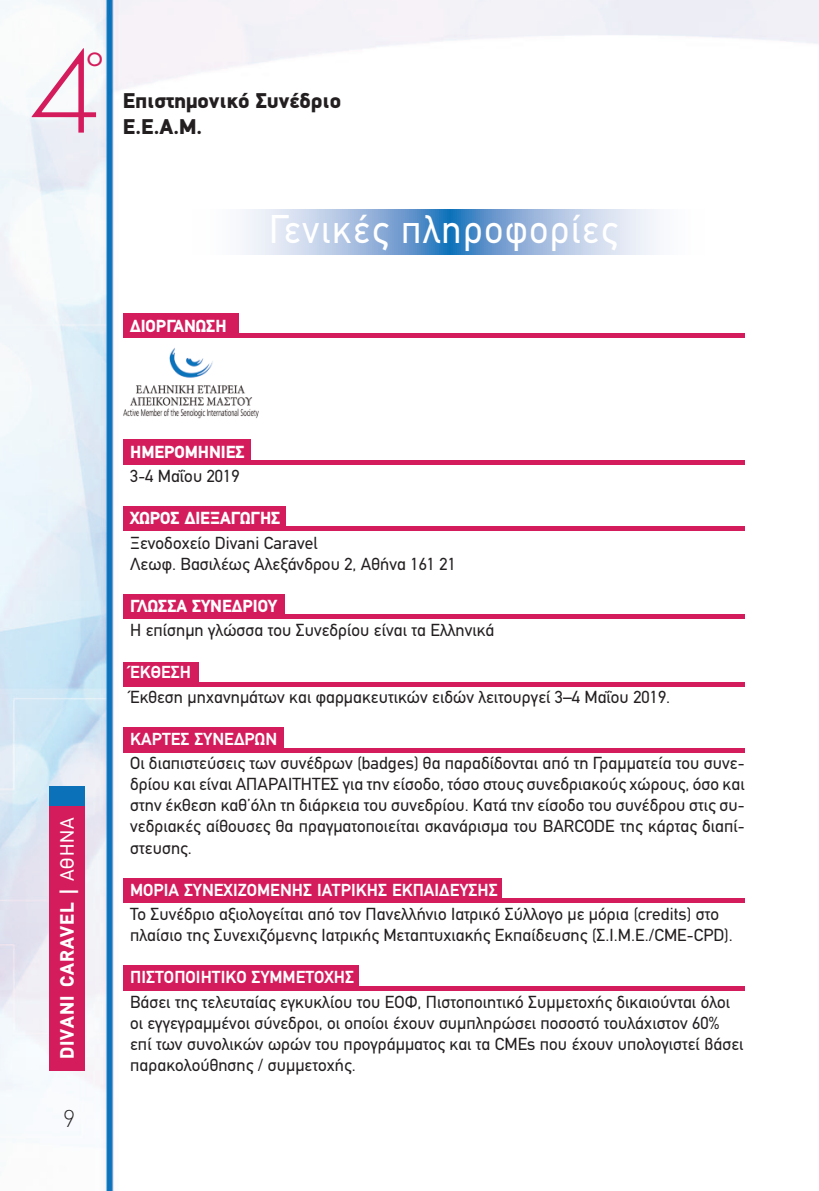
<style>
.page{position:relative;width:819px;height:1191px;background:#fff}
.page>*{position:absolute;margin:0;border:0;box-sizing:border-box;transform-origin:0 0}
.t1{font:300 107.98px "PF Futura Neu";color:#d41c5c;scale:1.06 1}
.t2{font:40.25px "PF Din Text";letter-spacing:.045em;color:#fff;scale:.95 1}
.t3{font:28.18px "PF Futura Neu";color:#d41c5c}
.t4{font:100 24.5px "PF Din Text";color:#231f20}
.t5{font:900 21.53px/25.9px "PF Din Display";color:#231f20}
.t6{font:900 19.43px "PF Din Text";letter-spacing:.06em;color:#fff}
.t7{font:17.5px/21px "PF Din Text";letter-spacing:.005em;color:#231f20}
.t8{font:700 17.5px "PF Din Text";letter-spacing:.005em;color:#fff}
.t9{font:900 17.5px "PF Din Text";color:#fff}
.s1{font-weight:400}
</style>
<div class="page">
<img style="left:0;top:0;width:819px;height:1191px">
<div style="left:50px;top:801px;width:35px;height:269px;background:#d41c5c"></div>
<div style="left:50px;top:786px;width:35px;height:20px;background:#0b72ba"></div>
<svg style="left:191px;top:209px;width:513px;height:45px"></svg>
<img style="left:121px;top:335px;width:141px;height:86px">
<hr style="left:123px;top:334px;width:621px;height:4px;background:#d41c5c">
<div style="left:123px;top:313px;width:115px;height:25px;background:#d41c5c"></div>
<hr style="left:123px;top:460px;width:621px;height:4px;background:#d41c5c">
<div style="left:123px;top:439px;width:128px;height:25px;background:#d41c5c"></div>
<div style="left:123px;top:526px;width:621px;height:5px;background:#d41c5c"></div>
<div style="left:123px;top:506px;width:162px;height:25px;background:#d41c5c"></div>
<div style="left:123px;top:614px;width:621px;height:5px;background:#d41c5c"></div>
<div style="left:123px;top:594px;width:162px;height:25px;background:#d41c5c"></div>
<hr style="left:123px;top:682px;width:621px;height:4px;background:#d41c5c">
<div style="left:123px;top:661px;width:75px;height:25px;background:#d41c5c"></div>
<div style="left:123px;top:747px;width:621px;height:5px;background:#d41c5c"></div>
<div style="left:123px;top:727px;width:160px;height:25px;background:#d41c5c"></div>
<hr style="left:123px;top:898px;width:621px;height:4px;background:#d41c5c">
<div style="left:123px;top:877px;width:379px;height:25px;background:#d41c5c"></div>
<div style="left:123px;top:985px;width:621px;height:5px;background:#d41c5c"></div>
<div style="left:123px;top:965px;width:236px;height:25px;background:#d41c5c"></div>
<h1 class="t1" style="left:30px;top:24px;width:69px">4</h1>
<h3 class="t3" style="left:87px;top:37px;width:18px">o</h3>
<p class="t5" style="left:123px;top:87px;width:220px">Επιστημονικό Συνέδριο<br>Ε.Ε.Α.Μ.</p>
<p class="t9" style="left:130px;top:315px;width:98px">ΔΙΟΡΓΑΝΩΣΗ</p>
<h2 class="t2" style="left:269px;top:206px;width:368px">Γενικές πληροφορίες</h2>
<p class="t6" style="left:55px;top:1059px;width:244px;rotate:-90deg">DIVANI CARAVEL | <span class="s1">ΑΘΗΝΑ</span></p>
<h3 class="t4" style="left:63px;top:1104px;width:12px">9</h3>
<p class="t9" style="left:130px;top:441px;width:116px">ΗΜΕΡΟΜΗΝΙΕΣ</p>
<p class="t7" style="left:130px;top:466px;width:111px">3-4 Μαΐου 2019</p>
<p class="t9" style="left:130px;top:508px;width:152px">ΧΩΡΟΣ ΔΙΕΞΑΓΩΓΗΣ</p>
<p class="t7" style="left:130px;top:532px;width:327px">Ξενοδοχείο Divani Caravel<br>Λεωφ. Βασιλέως Αλεξάνδρου 2, Αθήνα 161 21</p>
<p class="t9" style="left:130px;top:595px;width:148px">ΓΛΩΣΣΑ ΣΥΝΕΔΡΙΟΥ</p>
<p class="t7" style="left:130px;top:620px;width:366px">Η επίσημη γλώσσα του Συνεδρίου είναι τα Ελληνικά</p>
<p class="t8" style="left:130px;top:662px;width:63px">ΈΚΘΕΣΗ</p>
<p class="t7" style="left:130px;top:686px;width:541px">Έκθεση μηχανημάτων και φαρμακευτικών ειδών λειτουργεί 3–4 Μαΐου 2019.</p>
<p class="t8" style="left:130px;top:728px;width:148px">ΚΑΡΤΕΣ ΣΥΝΕΔΡΩΝ</p>
<p class="t7" style="left:130px;top:753px;width:616px;text-align:justify">Οι διαπιστεύσεις των συνέδρων (badges) θα παραδίδονται από τη Γραμματεία του συνε&shy;δρίου και είναι ΑΠΑΡΑΙΤΗΤΕΣ για την είσοδο, τόσο στους συνεδριακούς χώρους, όσο και στην έκθεση καθ’όλη τη διάρκεια του συνεδρίου. Κατά την είσοδο του συνέδρου στις συ&shy;νεδριακές αίθουσες θα πραγματοποιείται σκανάρισμα του BARCODE της κάρτας διαπί&shy;στευσης.</p>
<p class="t8" style="left:130px;top:879px;width:369px">ΜΟΡΙΑ ΣΥΝΕΧΙΖΟΜΕΝΗΣ ΙΑΤΡΙΚΗΣ ΕΚΠΑΙΔΕΥΣΗΣ</p>
<p class="t7" style="left:130px;top:903px;width:604px">Το Συνέδριο αξιολογείται από τον Πανελλήνιο Ιατρικό Σύλλογο με μόρια (credits) στο πλαίσιο της Συνεχιζόμενης Ιατρικής Μεταπτυχιακής Εκπαίδευσης (Σ.Ι.Μ.Ε./CME-CPD).</p>
<p class="t8" style="left:130px;top:966px;width:226px">ΠΙΣΤΟΠΟΙΗΤΙΚΟ ΣΥΜΜΕΤΟΧΗΣ</p>
<p class="t7" style="left:130px;top:991px;width:614px">Βάσει της τελευταίας εγκυκλίου του ΕΟΦ, Πιστοποιητικό Συμμετοχής δικαιούνται όλοι οι εγγεγραμμένοι σύνεδροι, οι οποίοι έχουν συμπληρώσει ποσοστό τουλάχιστον 60% επί των συνολικών ωρών του προγράμματος και τα CMEs που έχουν υπολογιστεί βάσει παρακολούθησης / συμμετοχής.</p>
</div>
